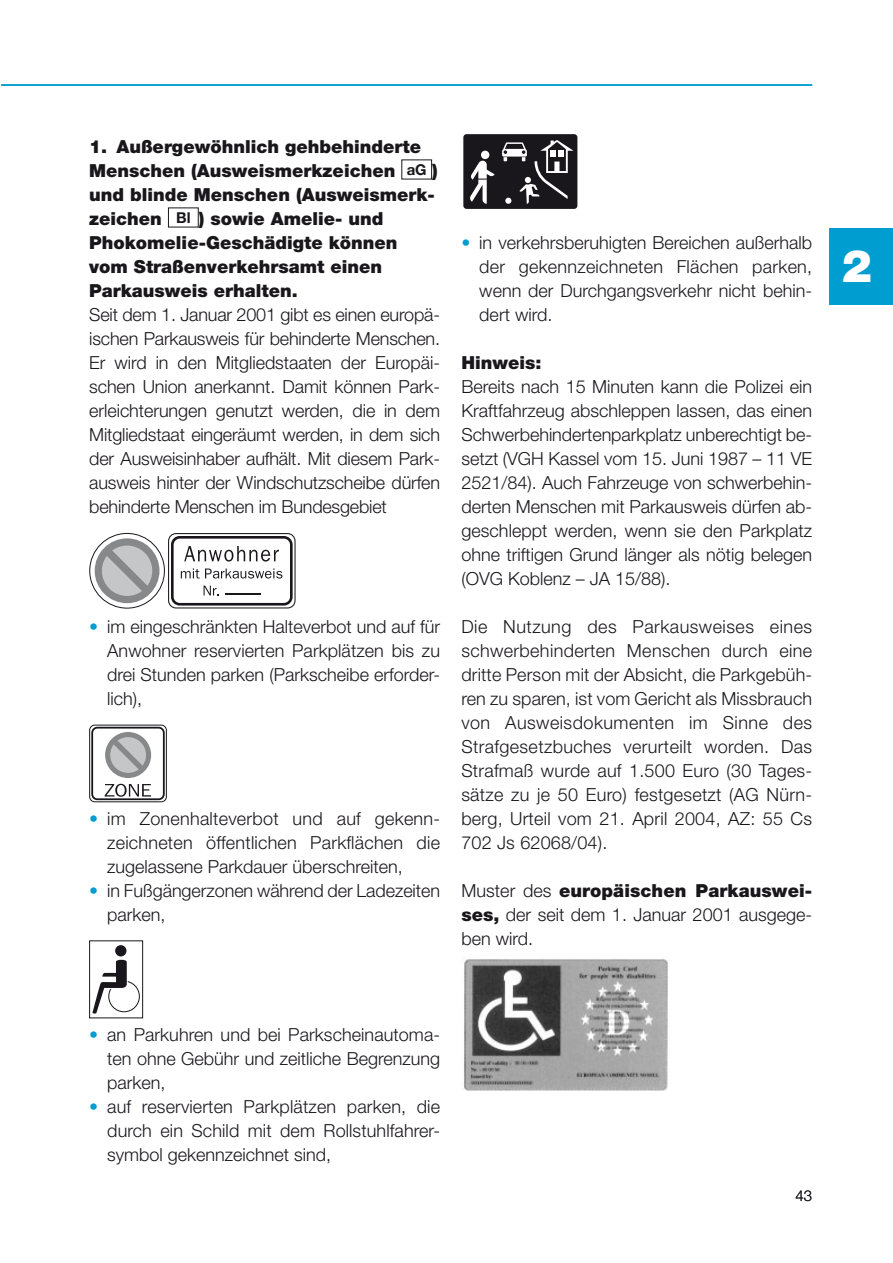
<style>
.page{position:relative;width:893px;height:1263px;background:#fff}
.page>*{position:absolute;margin:0;border:0;box-sizing:border-box;transform-origin:0 0}
.t1{font:900 45px "Helvetica Neue LT Pro";color:#fff}
.t2{font:300 18px/24px "Helvetica Neue LT Pro";color:#1a171c;text-align:justify}
.t3{font:900 18px/24px "Helvetica Neue LT Pro";color:#1a171c}
.t4{font:300 15px "Helvetica Neue LT Pro";color:#1a171c}
.s1{font-weight:700;font-size:15px}
.s2{color:#009dd1}
.s3{font-weight:900}
</style>
<div class="page">
<hr style="left:1px;top:84px;width:811px;height:2px;background:#009dd1">
<div style="left:829px;top:228px;width:64px;height:76px;background:#009dd1"></div>
<div style="left:168px;top:207px;width:31px;height:20px;border:1px solid #1a171c"></div>
<div style="left:168px;top:533px;width:128px;height:75px;border:1px solid #1a171c;border-radius:7px"></div>
<div style="left:171px;top:536px;width:122px;height:69px;border:3px solid #1a171c;border-radius:7px"></div>
<svg style="left:204px;top:586px;width:15px;height:9px"></svg>
<hr style="left:224px;top:593px;width:37px;height:1px;background:#1a171c">
<svg style="left:181px;top:568px;width:101px;height:10px"></svg>
<svg style="left:184px;top:546px;width:95px;height:16px"></svg>
<svg style="left:90px;top:533px;width:74px;height:75px"></svg>
<div style="left:89px;top:533px;width:76px;height:75px;border:1px solid #1a171c;border-radius:50%"></div>
<svg style="left:96px;top:540px;width:62px;height:62px;background:#b0b1b3"></svg>
<svg style="left:105px;top:784px;width:46px;height:13px"></svg>
<div style="left:89px;top:725px;width:78px;height:77px;border:1px solid #1a171c;border-radius:5px"></div>
<div style="left:91px;top:727px;width:74px;height:73px;border:2px solid #1a171c;border-radius:5px"></div>
<svg style="left:106px;top:733px;width:44px;height:44px;background:#b4b5b6"></svg>
<div style="left:108px;top:981px;width:32px;height:31px;border:1px solid #1a171c;border-radius:50%"></div>
<svg style="left:93px;top:959px;width:35px;height:54px"></svg>
<div style="left:115px;top:945px;width:11px;height:11px;background:#1a171c;border-radius:50%"></div>
<div style="left:89px;top:940px;width:54px;height:78px;border:1px solid #1a171c"></div>
<svg style="left:461px;top:132px;width:118px;height:79px"></svg>
<div style="left:463px;top:134px;width:114px;height:75px;background:#1a171c;border-radius:3px"></div>
<svg style="left:470px;top:161px;width:25px;height:43px"></svg>
<div style="left:481px;top:151px;width:8px;height:8px;background:#fff;border-radius:50%"></div>
<svg style="left:502px;top:140px;width:71px;height:64px"></svg>
<img style="left:463px;top:959px;width:205px;height:132px">
<p class="t3" style="left:89px;top:136px;width:350px">1. Außergewöhnlich gehbehinderte<br>Menschen (Ausweismerkzeichen <span class="s1">aG</span> ) und blinde Menschen (Ausweismerk&shy;zeichen <span class="s1">Bl</span> ) sowie Amelie- und<br>Phokomelie-Geschädigte können vom Straßenverkehrsamt einen<br>Park ausweis erhalten.</p>
<p class="t2" style="left:89px;top:304px;width:352px">Seit dem 1. Januar 2001 gibt es einen europä&shy;ischen Parkausweis für behinderte Menschen.<br>Er wird in den Mitgliedstaaten der Europäi&shy;schen Union anerkannt. Damit können Park&shy;erleichterungen genutzt werden, die in dem Mitgliedstaat eingeräumt werden, in dem sich der Ausweisinhaber aufhält. Mit diesem Park&shy;ausweis hinter der Windschutzscheibe dürfen behinderte Menschen im Bundesgebiet</p>
<p class="t2" style="left:107px;top:616px;width:334px;text-indent:-18px"><span class="s2">•</span> im eingeschränkten Halteverbot und auf für Anwohner reservierten Parkplätzen bis zu drei Stunden parken (Parkscheibe erforder&shy;lich),</p>
<p class="t2" style="left:107px;top:808px;width:334px;text-indent:-18px"><span class="s2">•</span> im Zonenhalteverbot und auf gekenn&shy;zeichneten öffentlichen Parkflächen die zugelassene Parkdauer überschreiten,</p>
<p class="t2" style="left:107px;top:880px;width:334px;text-indent:-18px"><span class="s2">•</span> in Fußgängerzonen während der Lade zeiten parken,</p>
<p class="t2" style="left:479px;top:232px;width:334px;text-indent:-18px"><span class="s2">•</span> in verkehrsberuhigten Bereichen außerhalb der gekennzeichneten Flächen parken, wenn der Durchgangsverkehr nicht behin&shy;dert wird.</p>
<p class="t3" style="left:461px;top:352px;width:82px">Hinweis:</p>
<p class="t2" style="left:461px;top:376px;width:352px">Bereits nach 15 Minuten kann die Polizei ein Kraftfahrzeug abschleppen lassen, das einen Schwerbehindertenparkplatz unberechtigt be&shy;setzt (VGH Kassel vom 15. Juni 1987 – 11 VE 2521/84). Auch Fahrzeuge von schwerbehin&shy;derten Menschen mit Parkausweis dürfen ab&shy;geschleppt werden, wenn sie den Parkplatz ohne triftigen Grund länger als nötig belegen (OVG Koblenz – JA 15/88).</p>
<p class="t2" style="left:461px;top:616px;width:352px">Die Nutzung des Parkausweises eines schwerbehinderten Menschen durch eine dritte Person mit der Absicht, die Parkgebüh&shy;ren zu sparen, ist vom Gericht als Missbrauch von Ausweisdokumenten im Sinne des Strafgesetzbuches verurteilt worden. Das Strafmaß wurde auf 1.500 Euro (30 Tages&shy;sätze zu je 50 Euro) festgesetzt (AG Nürn&shy;berg, Urteil vom 21. April 2004, AZ: 55 Cs 702 Js 62068/04).</p>
<p class="t2" style="left:461px;top:880px;width:352px">Muster des <span class="s3">europäischen Parkauswei&shy;ses,</span> der seit dem 1. Januar 2001 ausgege&shy;ben wird.</p>
<h1 class="t1" style="left:842px;top:250px;width:32px">2</h1>
<p class="t2" style="left:107px;top:1024px;width:334px;text-indent:-18px"><span class="s2">•</span> an Parkuhren und bei Parkscheinautoma&shy;ten ohne Gebühr und zeitliche Begrenzung parken,</p>
<p class="t2" style="left:107px;top:1096px;width:334px;text-indent:-18px"><span class="s2">•</span> auf reservierten Parkplätzen parken, die durch ein Schild mit dem Rollstuhlfahrer&shy;symbol gekennzeichnet sind,</p>
<p class="t4" style="left:795px;top:1191px;width:18px">43</p>
</div>
